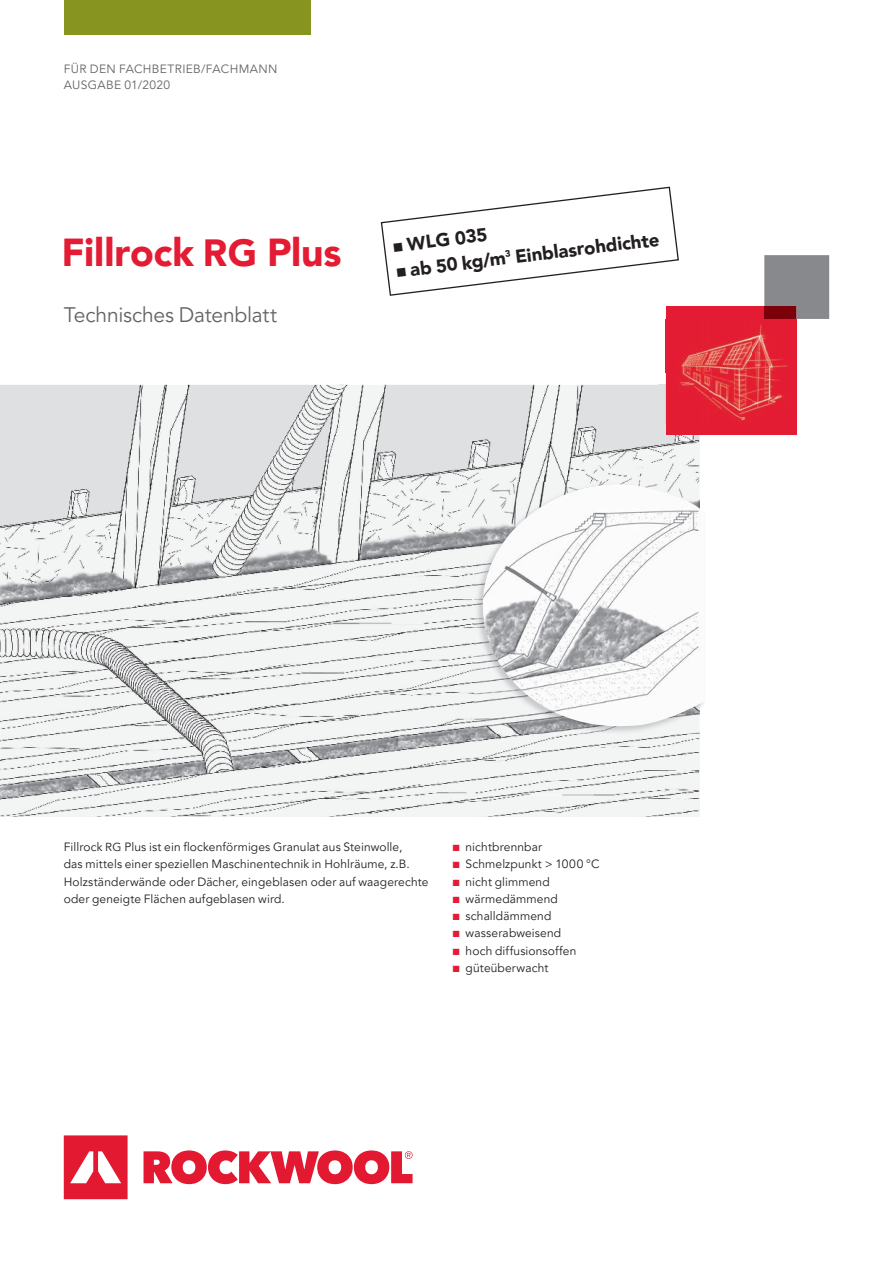
<style>
.page{position:relative;width:893px;height:1263px;background:#fff}
.page>*{position:absolute;margin:0;border:0;box-sizing:border-box;transform-origin:0 0}
.t1{font:900 39px "Avenir LT Pro";color:#e31c33}
.t2{font:21px "Avenir LT Pro";letter-spacing:-.01em;color:#636366}
.t3{font:900 18.6px "Avenir LT Pro";color:#231f20}
.t4{font:12px/17.2px "Avenir LT Pro";letter-spacing:.01em;color:#231f20}
.t5{font:12px/16.5px "Avenir LT Pro";letter-spacing:.03em;color:#636366}
.s1{font-size:37.8px}
.s2{font-size:11.7px}
.s3{color:#e31c33}
</style>
<div class="page">
<svg style="left:64px;top:1135px;width:349px;height:64px"></svg>
<img style="left:0;top:385px;width:699px;height:431px">
<div style="left:64px;top:0;width:246px;height:34px;background:#87941f"></div>
<div style="left:666px;top:306px;width:130px;height:128px;background:#e31c33"></div>
<img style="left:665px;top:319px;width:123px;height:53px">
<img style="left:796px;top:319px;width:1px;height:105px">
<svg style="left:658px;top:372px;width:8px;height:13px"></svg>
<img style="left:658px;top:385px;width:8px;height:39px">
<img style="left:679px;top:372px;width:104px;height:49px">
<div style="left:764px;top:255px;width:65px;height:64px;background:#87898c"></div>
<div style="left:764px;top:306px;width:32px;height:13px;background:#7b0009"></div>
<img style="left:475px;top:482px;width:225px;height:252px">
<img style="left:481px;top:484px;width:222px;height:242px">
<svg style="left:380px;top:186px;width:299px;height:110px"></svg>
<p class="t5" style="left:64px;top:61px;width:215px">FÜR DEN FACHBETRIEB/FACHMANN<br>AUSGABE 01/2020</p>
<h1 class="t1" style="left:62px;top:229px;width:281px">Fillrock <span class="s1">RG</span> Plus</h1>
<h2 class="t2" style="left:64px;top:302px;width:215px">Technisches Datenblatt</h2>
<h3 class="t3" style="left:392px;top:235px;width:96px;rotate:-7deg">■ WLG 035</h3>
<h3 class="t3" style="left:395px;top:260px;width:266px;rotate:-7deg">■ ab 50 kg/m<sup>3</sup> Einblasrohdichte</h3>
<p class="t4" style="left:64px;top:838px;width:366px">Fillrock <span class="s2">RG</span> Plus ist ein flockenförmiges Granulat aus Steinwolle,<br>das mittels einer speziellen Maschinentechnik in Hohlräume, z.B.<br>Holzständerwände oder Dächer, eingeblasen oder auf waagerechte oder geneigte Flächen aufgeblasen wird.</p>
<p class="t4" style="left:453px;top:838px;width:91px"><span class="s3">■</span> nichtbrennbar</p>
<p class="t4" style="left:453px;top:856px;width:148px"><span class="s3">■</span> Schmelzpunkt &gt; 1000 °C</p>
<p class="t4" style="left:453px;top:873px;width:98px"><span class="s3">■</span> nicht glimmend</p>
<p class="t4" style="left:453px;top:890px;width:107px"><span class="s3">■</span> wärmedämmend</p>
<p class="t4" style="left:453px;top:907px;width:100px"><span class="s3">■</span> schalldämmend</p>
<p class="t4" style="left:453px;top:925px;width:110px"><span class="s3">■</span> wasserabweisend</p>
<p class="t4" style="left:453px;top:942px;width:125px"><span class="s3">■</span> hoch diffusionsoffen</p>
<p class="t4" style="left:453px;top:959px;width:97px"><span class="s3">■</span> güteüberwacht</p>
</div>
